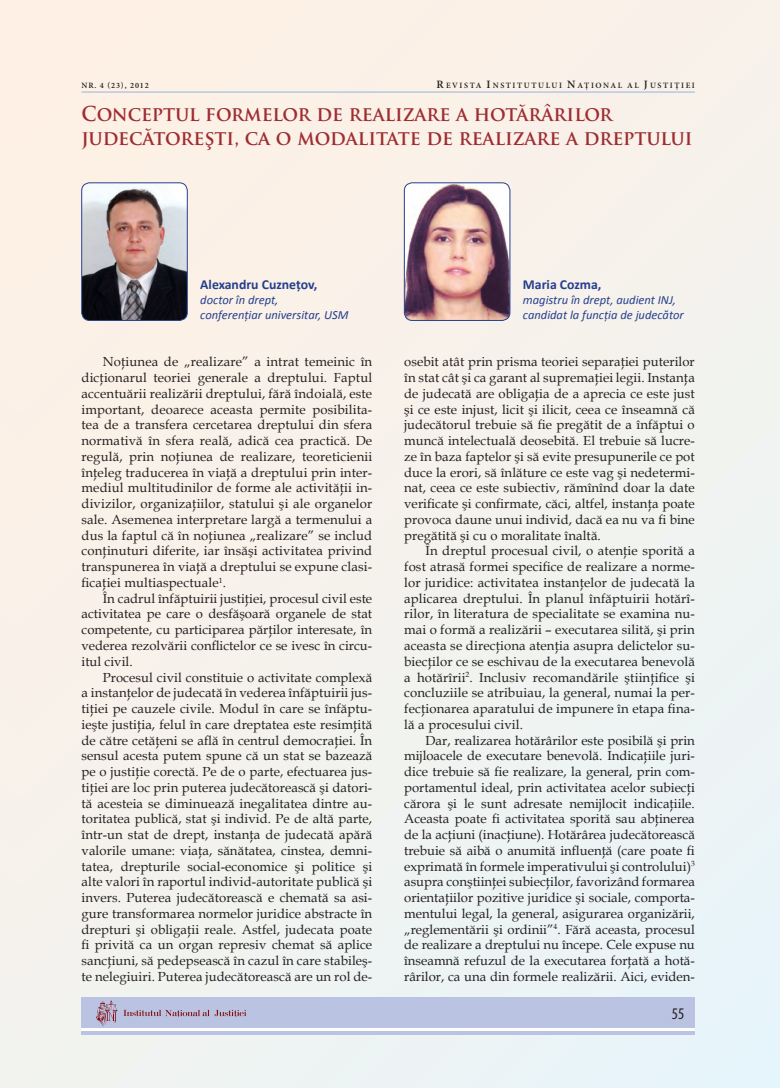
<style>
.page{position:relative;width:780px;height:1088px;background:#fff}
.page>*{position:absolute;margin:0;border:0;box-sizing:border-box;transform-origin:0 0}
.t1{font:700 20px/24px "Trajan Pro";color:#9e2d32;scale:.95 1}
.t2{font:condensed 16.25px "Myriad Pro";color:#231f20}
.t3{font:700 13.75px "Calibri";color:#253f8e}
.t4{font:13.12px/15.8px "Book Antiqua";letter-spacing:.005em;color:#231f20;text-align:justify}
.t5{font:italic 12.5px/15px "Calibri";color:#253f8e}
.t6{font:600 8.12px "Minion Pro";letter-spacing:.195em;color:#231f20}
.s1{font-size:11.25px}
</style>
<div class="page">
<div style="left:0;top:0;width:18px;height:1088px;background:#faf1e8"></div>
<div style="left:18px;top:0;width:761px;height:1088px;background:#f5f2ec"></div>
<hr style="left:81px;top:92px;width:613px;height:1px;background:#95b5de">
<div style="left:81px;top:997px;width:613px;height:38px;background:#bac4e2"></div>
<hr style="left:81px;top:1028px;width:613px;height:3px;background:#fff">
<svg style="left:124px;top:1010px;width:122px;height:7px"></svg>
<svg style="left:96px;top:1000px;width:22px;height:26px"></svg>
<img style="left:82px;top:183px;width:105px;height:137px;border-radius:8px">
<div style="left:81px;top:182px;width:106px;height:139px;border:1px solid #253f8e;border-radius:8px"></div>
<img style="left:404px;top:183px;width:106px;height:137px;border-radius:8px">
<div style="left:404px;top:182px;width:106px;height:139px;border:1px solid #253f8e;border-radius:8px"></div>
<p class="t6" style="left:81px;top:82px;width:69px">NR. 4 (23), 2012</p>
<p class="t6" style="left:436px;top:82px;width:260px"><span class="s1">R</span>EVISTA <span class="s1">I</span>NSTITUTULUI <span class="s1">N</span>AŢIONAL AL <span class="s1">J</span>USTIŢIEI</p>
<h1 class="t1" style="left:81px;top:102px;width:644px">CONCEPTUL FORMELOR DE REALIZARE A HOTĂRÂRILOR<br>JUDECĂTOREŞTI, CA O MODALITATE DE REALIZARE A DREPTULUI</h1>
<p class="t3" style="left:200px;top:278px;width:119px">Alexandru Cuzneţov,</p>
<p class="t5" style="left:200px;top:293px;width:150px">doctor în drept,<br>conferenţiar universitar, USM</p>
<p class="t4" style="left:81px;top:354px;width:292px;text-indent:21px">Noţiunea de „realizare” a intrat temeinic în dicţionarul teoriei generale a dreptului. Faptul accentuării realizării dreptului, fără îndoială, este important, deoarece aceasta permite posibilita&shy;tea de a transfera cercetarea dreptului din sfera normativă în sfera reală, adică cea practică. De regulă, prin noţiunea de realizare, teoreticienii înţeleg traducerea în viaţă a dreptului prin inter&shy;mediul multitudinilor de forme ale activităţii in&shy;divizilor, organizaţiilor, statului şi ale organelor sale. Asemenea interpretare largă a termenului a dus la faptul că în noţiunea „realizare” se includ conţinuturi diferite, iar însăşi activitatea privind transpunerea în viaţă a dreptului se expune clasi&shy;ficaţiei multiaspectuale<sup>1</sup>.</p>
<p class="t4" style="left:81px;top:591px;width:292px;text-indent:21px">În cadrul înfăptuirii justiţiei, procesul civil este activitatea pe care o desfăşoară organele de stat competente, cu participarea părţilor interesate, în vederea rezolvării conflictelor ce se ivesc în circu&shy;itul civil.</p>
<p class="t4" style="left:81px;top:669px;width:292px;text-indent:21px">Procesul civil constituie o activitate complexă a instanţelor de judecată în vederea înfăptuirii jus&shy;tiţiei pe cauzele civile. Modul în care se înfăptu&shy;ieşte justiţia, felul în care dreptatea este resimţită de către cetăţeni se află în centrul democraţiei. În sensul acesta putem spune că un stat se bazează pe o justiţie corectă. Pe de o parte, efectuarea jus&shy;tiţiei are loc prin puterea judecătorească şi datori&shy;tă acesteia se diminuează inegalitatea dintre au&shy;toritatea publică, stat şi individ. Pe de altă parte, într-un stat de drept, instanţa de judecată apără valorile umane: viaţa, sănătatea, cinstea, demni&shy;tatea, drepturile social-economice şi politice şi alte valori în raportul individ-autoritate publică şi invers. Puterea judecătorească e chemată sa asi&shy;gure transformarea normelor juridice abstracte în drepturi şi obligaţii reale. Astfel, judecata poate fi privită ca un organ represiv chemat să aplice sancţiuni, să pedepsească în cazul în care stabileş&shy;te nelegiuiri. Puterea judecătorească are un rol de-</p>
<p class="t3" style="left:523px;top:278px;width:80px">Maria Cozma,</p>
<p class="t5" style="left:523px;top:293px;width:162px">magistru în drept, audient INJ, candidat la funcţia de judecător</p>
<p class="t4" style="left:404px;top:354px;width:292px">osebit atât prin prisma teoriei separaţiei puterilor în stat cât şi ca garant al supremaţiei legii. Instanţa de judecată are obligaţia de a aprecia ce este just şi ce este injust, licit şi ilicit, ceea ce înseamnă că judecătorul trebuie să fie pregătit de a înfăptui o muncă intelectuală deosebită. El trebuie să lucre&shy;ze în baza faptelor şi să evite presupunerile ce pot duce la erori, să înlăture ce este vag şi nedetermi&shy;nat, ceea ce este subiectiv, rămînînd doar la date verificate şi confirmate, căci, altfel, instanţa poate provoca daune unui individ, dacă ea nu va fi bine pregătită şi cu o moralitate înaltă.</p>
<p class="t4" style="left:404px;top:543px;width:292px;text-indent:21px">În dreptul procesual civil, o atenţie sporită a fost atrasă formei specifice de realizare a norme&shy;lor juridice: activitatea instanţelor de judecată la aplicarea dreptului. În planul înfăptuirii hotărî&shy;rilor, în literatura de specialitate se examina nu&shy;mai o formă a realizării – executarea silită, şi prin aceasta se direcţiona atenţia asupra delictelor su&shy;biecţilor ce se eschivau de la executarea benevolă a hotărîrii<sup>2</sup>. Inclusiv recomandările ştiinţifice şi concluziile se atribuiau, la general, numai la per&shy;fecţionarea aparatului de impunere în etapa fina&shy;lă a procesului civil.</p>
<p class="t4" style="left:404px;top:732px;width:292px;text-indent:21px">Dar, realizarea hotărârilor este posibilă şi prin mijloacele de executare benevolă. Indicaţiile juri&shy;dice trebuie să fie realizare, la general, prin com&shy;portamentul ideal, prin activitatea acelor subiecţi cărora şi le sunt adresate nemijlocit indicaţiile.<br>Aceasta poate fi activitatea sporită sau abţinerea de la acţiuni (inacţiune). Hotărârea judecătorească trebuie să aibă o anumită influenţă (care poate fi exprimată în formele imperativului şi controlului)<sup>3 </sup>asupra conştiinţei subiecţilor, favorizând formarea orientaţiilor pozitive juridice şi sociale, comporta&shy;mentului legal, la general, asigurarea organizării, „reglementării şi ordinii”<sup>4</sup>. Fără aceasta, procesul de realizare a dreptului nu începe. Cele expuse nu înseamnă refuzul de la executarea forţată a hotă&shy;rârilor, ca una din formele realizării. Aici, eviden-</p>
<p class="t2" style="left:671px;top:1007px;width:14px">55</p>
</div>
